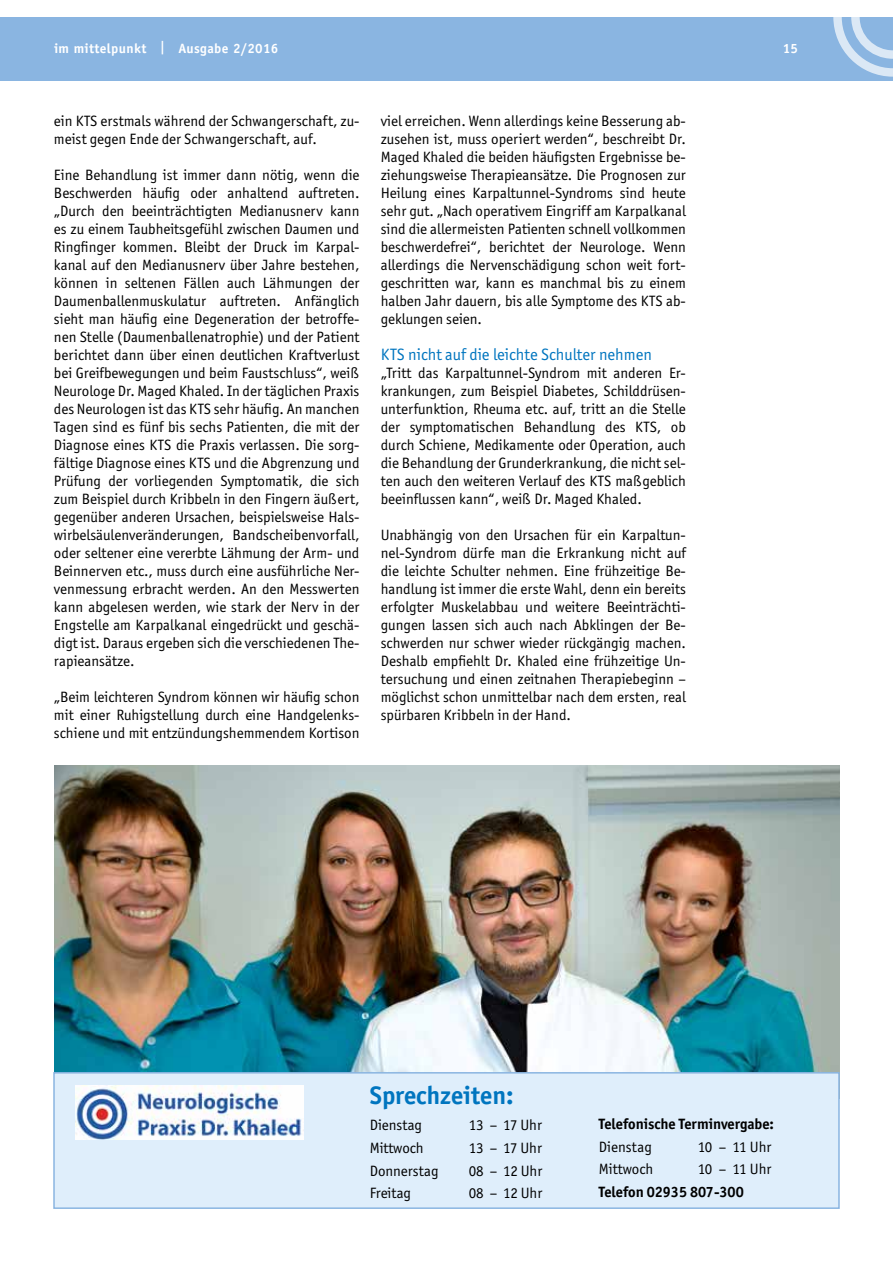
<style>
.page{position:relative;width:893px;height:1263px;background:#fff}
.page>*{position:absolute;margin:0;border:0;box-sizing:border-box;transform-origin:0 0}
.t1{font:700 25.5px "Officina San ITC";color:#0075bf}
.t2{font:16.5px "Officina San ITC";color:#0075bf}
.t3{font:15px/18px "Officina San ITC";color:#000;text-align:justify}
.t4{font:700 15px "Officina San ITC";color:#000}
.t5{font:700 13.5px "Officina Sans";letter-spacing:.025em;color:#fff}
</style>
<div class="page">
<img style="left:54px;top:765px;width:786px;height:307px">
<div style="left:53px;top:1072px;width:787px;height:137px;background:#dfeefb;border:2px solid #8ab5e1"></div>
<div style="left:0;top:17px;width:893px;height:64px;background:#8ab5e1"></div>
<svg style="left:833px;top:17px;width:60px;height:60px"></svg>
<img style="left:75px;top:1086px;width:229px;height:53px">
<p class="t5" style="left:54px;top:40px;width:226px">im mittelpunkt | Ausgabe 2/2016</p>
<p class="t5" style="left:783px;top:40px;width:17px">15</p>
<p class="t3" style="left:54px;top:112px;width:307px">ein KTS erstmals während der Schwangerschaft, zu&shy;meist gegen Ende der Schwangerschaft, auf.</p>
<p class="t3" style="left:54px;top:166px;width:307px">Eine Behandlung ist immer dann nötig, wenn die Beschwerden häufig oder anhaltend auftreten. „Durch den beeinträchtigten Medianusnerv kann es zu einem Taubheitsgefühl zwischen Daumen und Ringfinger kommen. Bleibt der Druck im Karpal&shy;kanal auf den Medianusnerv über Jahre bestehen, können in seltenen Fällen auch Lähmungen der Daumenballenmuskulatur auftreten. Anfänglich sieht man häufig eine Degeneration der betroffe&shy;nen Stelle (Daumenballenatrophie) und der Patient berichtet dann über einen deutlichen Kraftverlust bei Greifbewegungen und beim Faustschluss“, weiß Neurologe Dr. Maged Khaled. In der täglichen Praxis des Neurologen ist das KTS sehr häufig. An manchen Tagen sind es fünf bis sechs Patienten, die mit der Diagnose eines KTS die Praxis verlassen. Die sorg&shy;fältige Diagnose eines KTS und die Abgrenzung und Prüfung der vorliegenden Symptomatik, die sich zum Beispiel durch Kribbeln in den Fingern äußert, gegenüber anderen Ursachen, beispielsweise Hals&shy;wirbelsäulenveränderungen, Bandscheibenvorfall, oder seltener eine vererbte Lähmung der Arm- und Beinnerven etc., muss durch eine ausführliche Ner&shy;venmessung erbracht werden. An den Messwerten kann abgelesen werden, wie stark der Nerv in der Engstelle am Karpalkanal eingedrückt und geschä&shy;digt ist. Daraus ergeben sich die verschiedenen The&shy;rapieansätze.</p>
<p class="t3" style="left:54px;top:688px;width:307px">„Beim leichteren Syndrom können wir häufig schon mit einer Ruhigstellung durch eine Handgelenks&shy;schiene und mit entzündungshemmendem Kortison</p>
<p class="t3" style="left:381px;top:112px;width:307px">viel erreichen. Wenn allerdings keine Besserung ab&shy;zusehen ist, muss operiert werden“, beschreibt Dr.<br>Maged Khaled die beiden häufigsten Ergebnisse be&shy;ziehungsweise Therapieansätze. Die Prognosen zur Heilung eines Karpaltunnel-Syndroms sind heute sehr gut. „Nach operativem Eingriff am Karpalkanal sind die allermeisten Patienten schnell vollkommen beschwerdefrei“, berichtet der Neurologe. Wenn allerdings die Nervenschädigung schon weit fort&shy;geschritten war, kann es manchmal bis zu einem halben Jahr dauern, bis alle Symptome des KTS ab&shy;geklungen seien.</p>
<p class="t2" style="left:381px;top:345px;width:273px">KTS nicht auf die leichte Schulter nehmen</p>
<p class="t3" style="left:381px;top:364px;width:307px">„Tritt das Karpaltunnel-Syndrom mit anderen Er&shy;krankungen, zum Beispiel Diabetes, Schilddrüsen&shy;unterfunktion, Rheuma etc. auf, tritt an die Stelle der symptomatischen Behandlung des KTS, ob durch Schiene, Medikamente oder Operation, auch die Behandlung der Grunderkrankung, die nicht sel&shy;ten auch den weiteren Verlauf des KTS maßgeblich beeinflussen kann“, weiß Dr. Maged Khaled.</p>
<p class="t3" style="left:381px;top:526px;width:307px">Unabhängig von den Ursachen für ein Karpaltun&shy;nel-Syndrom dürfe man die Erkrankung nicht auf die leichte Schulter nehmen. Eine frühzeitige Be&shy;handlung ist immer die erste Wahl, denn ein bereits erfolgter Muskelabbau und weitere Beeinträchti&shy;gungen lassen sich auch nach Abklingen der Be&shy;schwerden nur schwer wieder rückgängig machen.<br>Deshalb empfiehlt Dr. Khaled eine frühzeitige Un&shy;tersuchung und einen zeitnahen Therapiebeginn – möglichst schon unmittelbar nach dem ersten, real spürbaren Kribbeln in der Hand.</p>
<h1 class="t1" style="left:370px;top:1079px;width:145px">Sprechzeiten:</h1>
<p class="t3" style="left:370px;top:1116px;width:54px">Dienstag</p>
<p class="t3" style="left:469px;top:1116px;width:75px">13 – 17 Uhr</p>
<p class="t3" style="left:370px;top:1139px;width:55px">Mittwoch</p>
<p class="t3" style="left:469px;top:1139px;width:75px">13 – 17 Uhr</p>
<p class="t3" style="left:370px;top:1161px;width:70px">Donnerstag</p>
<p class="t3" style="left:469px;top:1161px;width:75px">08 – 12 Uhr</p>
<p class="t3" style="left:370px;top:1184px;width:43px">Freitag</p>
<p class="t3" style="left:469px;top:1184px;width:75px">08 – 12 Uhr</p>
<p class="t4" style="left:599px;top:1114px;width:177px">Telefonische Terminvergabe:</p>
<p class="t3" style="left:599px;top:1137px;width:54px">Dienstag</p>
<p class="t3" style="left:698px;top:1137px;width:75px">10 – 11 Uhr</p>
<p class="t3" style="left:599px;top:1160px;width:56px">Mittwoch</p>
<p class="t3" style="left:698px;top:1160px;width:75px">10 – 11 Uhr</p>
<p class="t4" style="left:599px;top:1183px;width:146px">Telefon 02935 807-300</p>
</div>
